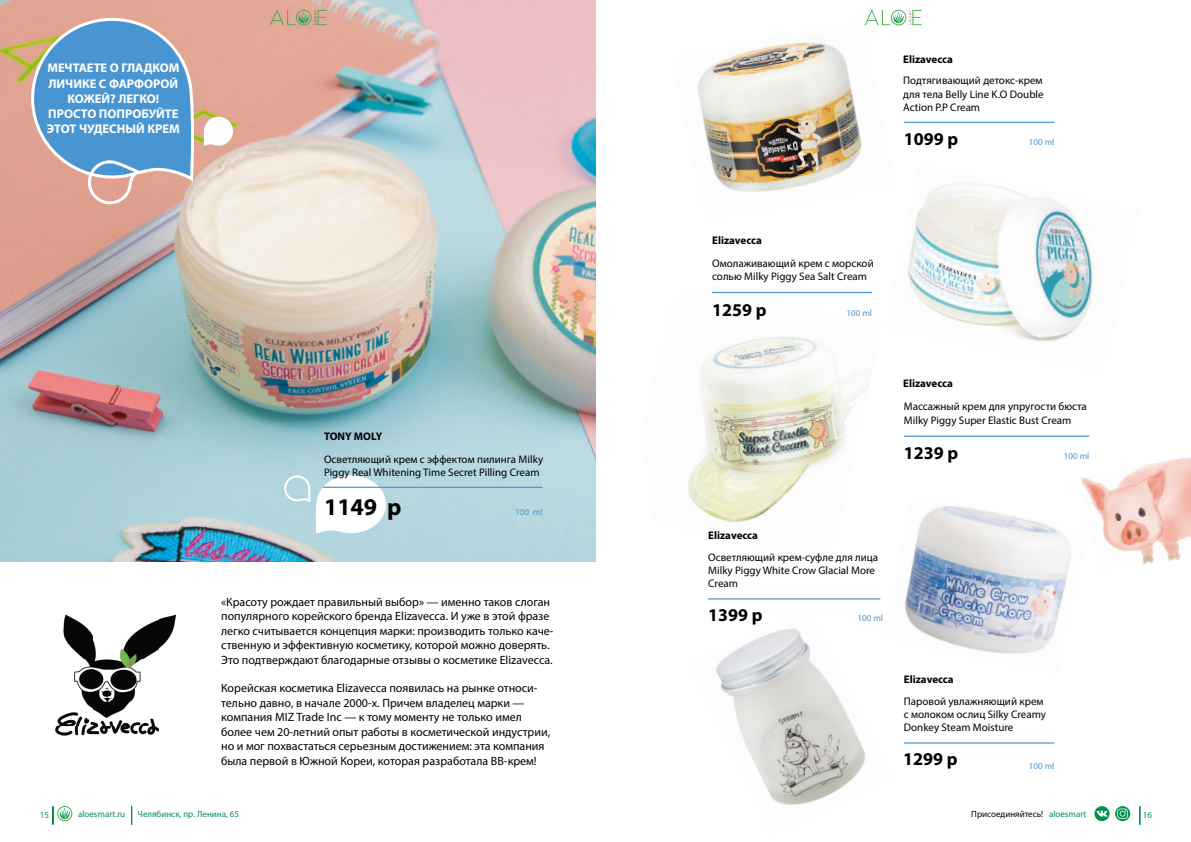
<style>
.page{position:relative;width:1191px;height:842px;background:#fff}
.page>*{position:absolute;margin:0;border:0;box-sizing:border-box;transform-origin:0 0}
.t1{font:700 24px "Myriad Pro";color:#000}
.t2{font:700 18px "Myriad Pro";color:#000}
.t3{font:700 12.6px/15.1px "Myriad Pro";color:#fff;text-align:center}
.t4{font:12px/14.4px "Myriad Pro";color:#000}
.t5{font:11px/13.2px "Myriad Pro";color:#000}
.t6{font:700 11px "Myriad Pro";color:#010202}
.t7{font:700 11px "Myriad Pro";letter-spacing:-.01em;color:#000}
.t8{font:9px "Myriad Pro";color:#00924c}
.t9{font:9px "Myriad Pro";color:#000}
.t10{font:9px "Myriad Pro";color:#4995d1}
.t11{font:9px "Myriad Pro";color:#4a96d2}
.s1{color:#00924c}
</style>
<div class="page">
<img style="left:0;top:0;width:595px;height:561px">
<img style="left:698px;top:25px;width:192px;height:167px">
<svg style="left:131px;top:806px;width:1px;height:19px"></svg>
<svg style="left:1139px;top:806px;width:1px;height:19px"></svg>
<svg style="left:52px;top:806px;width:20px;height:19px"></svg>
<svg style="left:1094px;top:806px;width:15px;height:15px"></svg>
<svg style="left:1115px;top:806px;width:15px;height:15px"></svg>
<svg style="left:1117px;top:808px;width:11px;height:11px"></svg>
<svg style="left:865px;top:10px;width:56px;height:15px"></svg>
<svg style="left:270px;top:10px;width:57px;height:15px"></svg>
<img style="left:55px;top:614px;width:121px;height:122px">
<img style="left:688px;top:291px;width:184px;height:232px">
<img style="left:882px;top:161px;width:211px;height:181px">
<img style="left:880px;top:506px;width:191px;height:148px">
<img style="left:716px;top:603px;width:178px;height:202px">
<hr style="left:904px;top:122px;width:150px;height:1px;background:#4a96d2">
<hr style="left:708px;top:598px;width:172px;height:1px;background:#4a96d2">
<hr style="left:904px;top:742px;width:150px;height:1px;background:#4a96d2">
<hr style="left:712px;top:292px;width:160px;height:1px;background:#4995d1">
<hr style="left:904px;top:436px;width:185px;height:1px;background:#4995d1">
<img style="left:1081px;top:458px;width:110px;height:107px">
<svg style="left:204px;top:117px;width:29px;height:31px"></svg>
<svg style="left:283px;top:474px;width:103px;height:64px"></svg>
<svg style="left:30px;top:16px;width:164px;height:191px;background:#81a0bf"></svg>
<hr style="left:323px;top:487px;width:219px;height:1px;background:#4995d1">
<p class="t3" style="left:47px;top:60px;width:134px">МЕЧТАЕТЕ О ГЛАДКОМ<br>ЛИЧИКЕ С ФАРФОРОЙ<br>КОЖЕЙ? ЛЕГКО!<br>ПРОСТО ПОПРОБУЙТЕ<br>ЭТОТ ЧУДЕСНЫЙ КРЕМ</p>
<p class="t7" style="left:324px;top:429px;width:60px">TONY MOLY</p>
<p class="t5" style="left:324px;top:452px;width:221px">Осветляющий крем с эффектом пилинга Milky<br>Piggy Real Whitening Time Secret Pilling Cream</p>
<h1 class="t1" style="left:324px;top:491px;width:79px">1149 р</h1>
<p class="t11" style="left:515px;top:506px;width:29px">100 ml</p>
<p class="t4" style="left:221px;top:595px;width:334px">«Красоту рождает правильный выбор» — именно таков слоган популярного корейского бренда Elizavecca. И уже в этой фразе легко считывается концепция марки: производить только каче&shy;ственную и эффективную косметику, которой можно доверять.<br>Это подтверждают благодарные отзывы о косметике Elizavecca.</p>
<p class="t4" style="left:221px;top:681px;width:330px">Корейская косметика Elizavecca появилась на рынке относи&shy;тельно давно, в начале 2000-х. Причем владелец марки — компания MIZ Trade Inc — к тому моменту не только имел более чем 20-летний опыт работы в косметической индустрии, но и мог похвастаться серьезным достижением: эта компания была первой в Южной Кореи, которая разработала BB-крем!</p>
<p class="t6" style="left:903px;top:52px;width:51px">Elizavecca</p>
<p class="t5" style="left:903px;top:74px;width:142px;text-align:justify">Подтягивающий детокс-крем для тела Belly Line K.O Double Action P.P Cream</p>
<h2 class="t2" style="left:904px;top:127px;width:56px">1099 р</h2>
<p class="t10" style="left:1029px;top:136px;width:27px">100 ml</p>
<p class="t6" style="left:712px;top:233px;width:51px">Elizavecca</p>
<p class="t5" style="left:712px;top:256px;width:163px">Омолаживающий крем с морской солью Milky Piggy Sea Salt Cream</p>
<h2 class="t2" style="left:712px;top:298px;width:56px">1259 р</h2>
<p class="t10" style="left:846px;top:307px;width:27px">100 ml</p>
<p class="t6" style="left:903px;top:376px;width:51px">Elizavecca</p>
<p class="t5" style="left:904px;top:400px;width:184px">Массажный крем для упругости бюста<br>Milky Piggy Super Elastic Bust Cream</p>
<h2 class="t2" style="left:904px;top:442px;width:56px">1239 р</h2>
<p class="t10" style="left:1064px;top:451px;width:27px">100 ml</p>
<p class="t6" style="left:708px;top:529px;width:51px">Elizavecca</p>
<p class="t5" style="left:708px;top:550px;width:171px">Осветляющий крем-суфле для лица<br>Milky Piggy White Crow Glacial More<br>Cream</p>
<h2 class="t2" style="left:708px;top:603px;width:56px">1399 р</h2>
<p class="t10" style="left:857px;top:613px;width:27px">100 ml</p>
<p class="t6" style="left:904px;top:673px;width:51px">Elizavecca</p>
<p class="t5" style="left:904px;top:694px;width:144px">Паровой увлажняющий крем с молоком ослиц Silky Creamy<br>Donkey Steam Moisture</p>
<h2 class="t2" style="left:903px;top:747px;width:56px">1299 р</h2>
<p class="t10" style="left:1029px;top:760px;width:27px">100 ml</p>
<p class="t8" style="left:78px;top:808px;width:49px">aloesmart.ru</p>
<p class="t8" style="left:138px;top:808px;width:103px">Челябинск, пр. Ленина, 65</p>
<p class="t9" style="left:971px;top:808px;width:117px">Присоединяйтесь! <span class="s1">aloesmart</span></p>
<p class="t8" style="left:40px;top:809px;width:11px">15</p>
<p class="t8" style="left:1142px;top:809px;width:11px">16</p>
</div>
